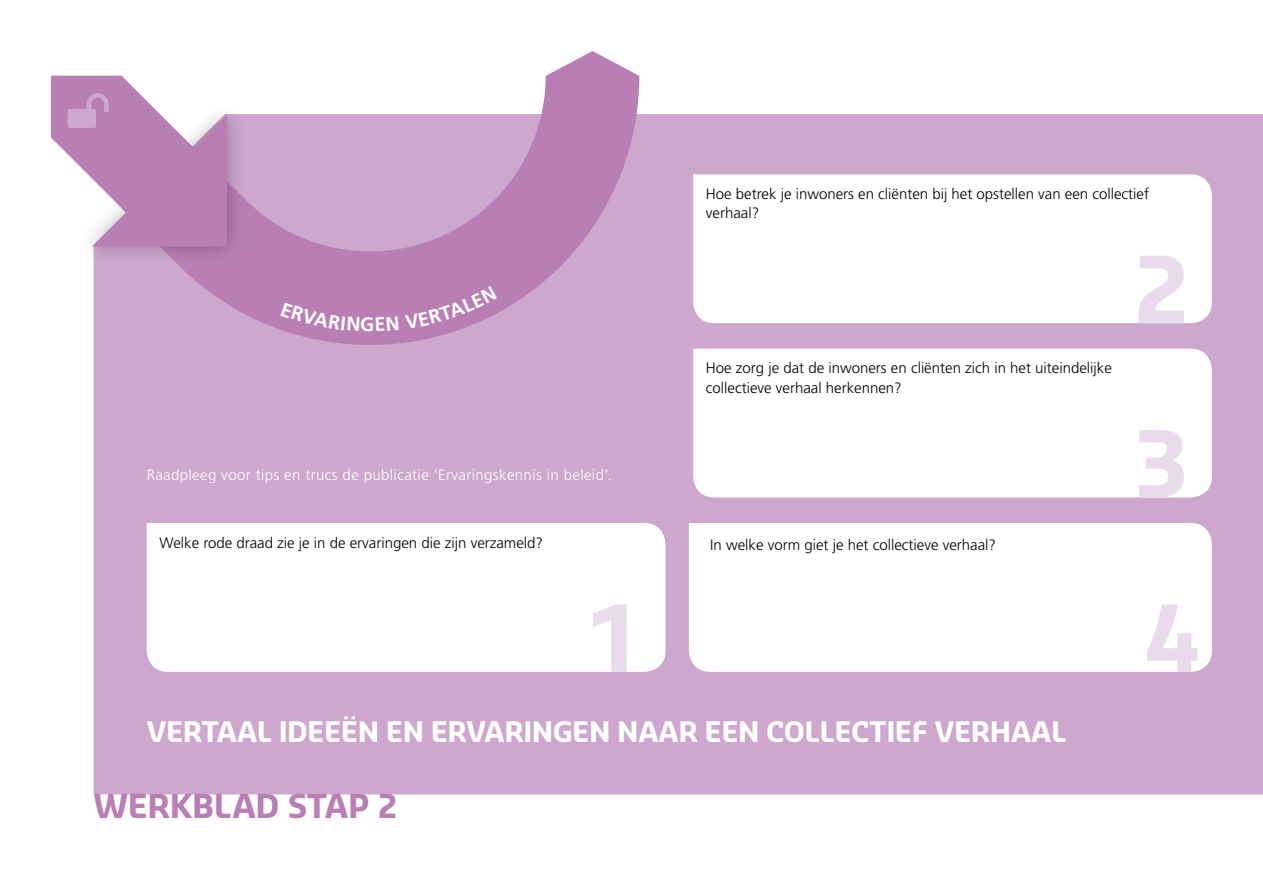
<style>
.page{position:relative;width:1263px;height:893px;background:#fff}
.page>*{position:absolute;margin:0;border:0;box-sizing:border-box;transform-origin:0 0}
.t1{font:700 90px "Sansa Pro";color:#e9dbeb}
.t2{font:700 31.5px "Sansa Pro";color:#b97fb5}
.t3{font:700 27px "Sansa Pro";color:#fff}
.t4{font:700 19.5px "Frutiger";color:#fff}
.t5{font:300 15px/19.5px "Frutiger";color:#000}
.t6{font:300 15px "Frutiger";letter-spacing:.025em;color:#fff}
</style>
<div class="page">
<div style="left:94px;top:114px;width:1169px;height:680px;background:#cda7cd"></div>
<svg style="left:51px;top:51px;width:588px;height:320px;fill:#cda7cd"></svg>
<div style="left:77px;top:99px;width:168px;height:166px;background:#000;opacity:.3"></div>
<svg style="left:68px;top:93px;width:159px;height:154px"></svg>
<svg style="left:147px;top:523px;width:518px;height:149px"></svg>
<svg style="left:693px;top:174px;width:519px;height:149px"></svg>
<svg style="left:693px;top:349px;width:519px;height:148px"></svg>
<svg style="left:689px;top:523px;width:523px;height:149px"></svg>
<div style="left:281px;top:302px;width:79px;height:29px;background:#b97fb5"></div>
<svg style="left:376px;top:316px;width:23px;height:15px"></svg>
<div style="left:405px;top:286px;width:92px;height:43px;background:#b97fb5"></div>
<h3 class="t4" style="left:360px;top:313px;width:16px">G</h3>
<p class="t6" style="left:147px;top:466px;width:467px">Raadpleeg voor tips en trucs de publicatie ‘Ervaringskennis in beleid’.</p>
<p class="t5" style="left:159px;top:533px;width:385px">Welke rode draad zie je in de ervaringen die zijn verzameld?</p>
<h1 class="t1" style="left:587px;top:576px;width:58px">1</h1>
<p class="t5" style="left:706px;top:184px;width:445px">Hoe betrek je inwoners en cliënten bij het opstellen van een collectief verhaal?</p>
<h1 class="t1" style="left:1133px;top:228px;width:58px">2</h1>
<p class="t5" style="left:706px;top:358px;width:407px">Hoe zorg je dat de inwoners en cliënten zich in het uiteindelijke collectieve verhaal herkennen?</p>
<h1 class="t1" style="left:1133px;top:402px;width:58px">3</h1>
<p class="t5" style="left:710px;top:535px;width:287px">In welke vorm giet je het collectieve verhaal?</p>
<h1 class="t1" style="left:1144px;top:576px;width:58px">4</h1>
<h3 class="t3" style="left:147px;top:713px;width:921px">VERTAAL IDEEËN EN ERVARINGEN NAAR EEN COLLECTIEF VERHAAL</h3>
<h2 class="t2" style="left:94px;top:784px;width:305px">WERKBLAD STAP 2</h2>
</div>
